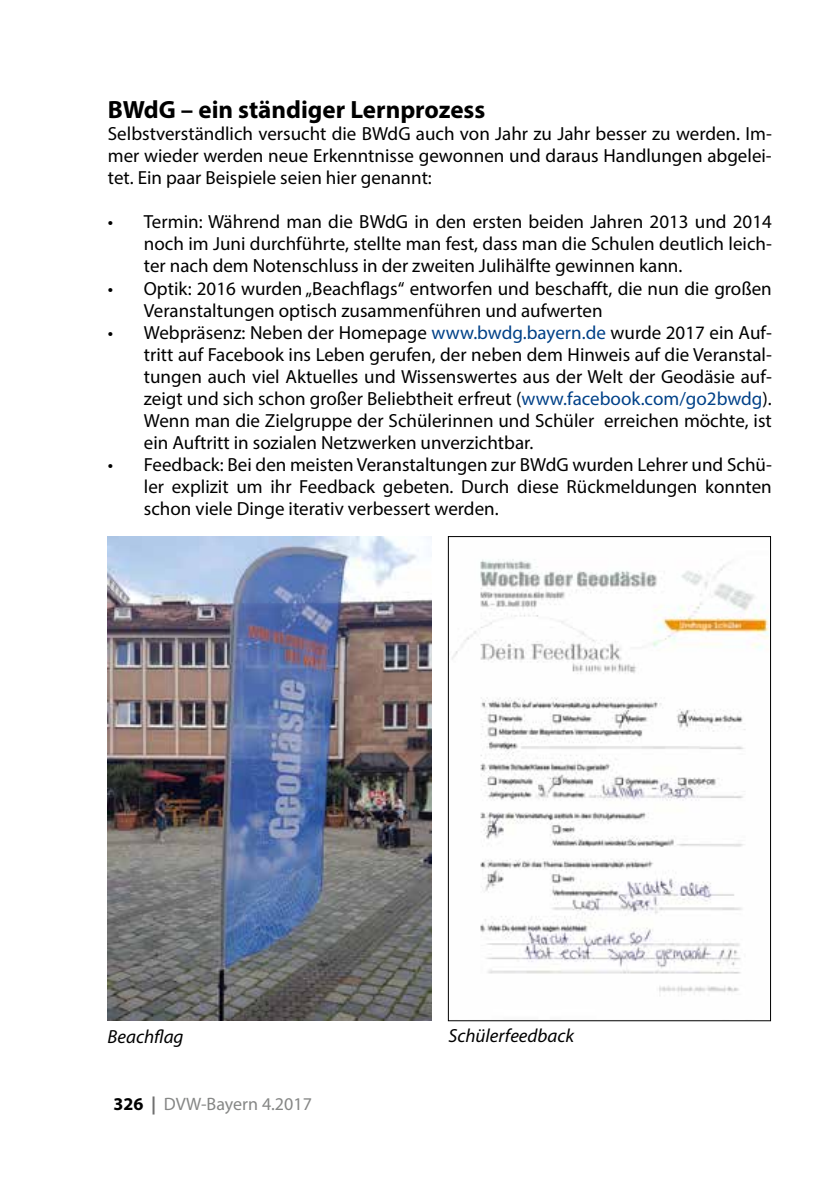
<style>
.page{position:relative;width:840px;height:1191px;background:#fff}
.page>*{position:absolute;margin:0;border:0;box-sizing:border-box;transform-origin:0 0}
.t1{font:700 25px "Myriad Pro";color:#000}
.t2{font:19px/22px "Myriad Pro";color:#000;text-align:justify}
.t3{font:italic 19px "Myriad Pro";color:#000}
.t4{font:18px "Myriad Pro";color:#868786}
.s1{color:#004188}
.s2{font-weight:700;color:#000}
.s3{font-weight:700;color:#6e6e6e}
</style>
<div class="page">
<img style="left:107px;top:536px;width:324px;height:484px">
<img style="left:452px;top:559px;width:316px;height:437px">
<div style="left:448px;top:536px;width:322px;height:485px;border:1px solid #000"></div>
<h1 class="t1" style="left:108px;top:94px;width:379px">BWdG – ein ständiger Lernprozess</h1>
<p class="t2" style="left:108px;top:123px;width:665px">Selbstverständlich versucht die BWdG auch von Jahr zu Jahr besser zu werden. Im&shy;mer wieder werden neue Erkenntnisse gewonnen und daraus Handlungen abgelei&shy;tet. Ein paar Beispiele seien hier genannt:</p>
<p class="t2" style="left:144px;top:211px;width:629px;text-indent:-36px">• Termin: Während man die BWdG in den ersten beiden Jahren 2013 und 2014 noch im Juni durchführte, stellte man fest, dass man die Schulen deutlich leich&shy;ter nach dem Notenschluss in der zweiten Julihälfte gewinnen kann.</p>
<p class="t2" style="left:144px;top:277px;width:629px;text-indent:-36px">• Optik: 2016 wurden „Beachflags“ entworfen und beschafft, die nun die großen<br>Veranstaltungen optisch zusammenführen und aufwerten</p>
<p class="t2" style="left:144px;top:321px;width:629px;text-indent:-36px">• Webpräsenz: Neben der Homepage <span class="s1">www.bwdg.bayern.de</span> wurde 2017 ein Auf&shy;tritt auf Facebook ins Leben gerufen, der neben dem Hinweis auf die Veranstal&shy;tungen auch viel Aktuelles und Wissenswertes aus der Welt der Geodäsie auf&shy;zeigt und sich schon großer Beliebtheit erfreut (<span class="s1">www.facebook.com/go2bwdg</span>).<br>Wenn man die Zielgruppe der Schülerinnen und Schüler erreichen möchte, ist ein Auftritt in sozialen Netzwerken unverzichtbar.</p>
<p class="t2" style="left:144px;top:453px;width:629px;text-indent:-36px">• Feedback: Bei den meisten Veranstaltungen zur BWdG wurden Lehrer und Schü&shy;ler explizit um ihr Feedback gebeten. Durch diese Rückmeldungen konnten schon viele Dinge iterativ verbessert werden.</p>
<p class="t3" style="left:107px;top:1024px;width:77px">Beachflag</p>
<p class="t3" style="left:448px;top:1024px;width:127px">Schülerfeedback</p>
<p class="t4" style="left:113px;top:1093px;width:200px"><span class="s2">326</span> <span class="s3">|</span> DVW-Bayern 4.2017</p>
</div>
